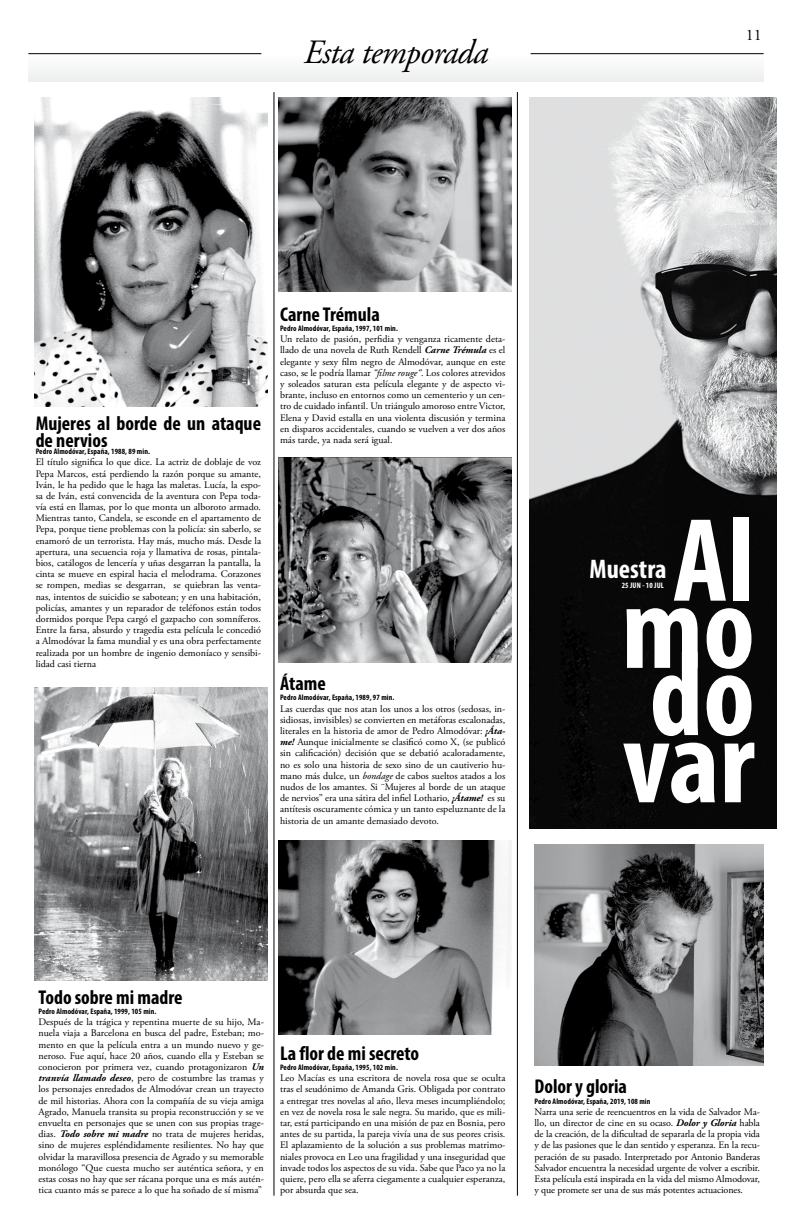
<style>
.page{position:relative;width:792px;height:1224px;background:#fff}
.page>*{position:absolute;margin:0;border:0;box-sizing:border-box;transform-origin:0 0}
.t1{font:700 condensed 120px "Myriad Pro";color:#fff}
.t2{font:italic 34px "Adobe Garamond Pro";letter-spacing:-.02em;color:#000}
.t3{font:700 condensed 27px "Myriad Pro";color:#fff}
.t4{font:700 condensed 20px/17px "Myriad Pro";color:#000}
.t5{font:16px "Adobe Garamond Pro";color:#000}
.t6{font:10px/11.2px "Adobe Garamond Pro";color:#000;text-align:justify}
.t7{font:700 condensed 8px "Myriad Pro";letter-spacing:.01em;color:#000}
.t8{font:700 condensed 8px "Myriad Pro";letter-spacing:.01em;color:#fff}
.s1{font-weight:700;font-style:italic}
.s2{font-style:italic}
</style>
<div class="page">
<div style="left:28px;top:54px;width:736px;height:28px;background:#f6f7f7"></div>
<hr style="left:28px;top:53px;width:233px;height:1px;background:#000">
<hr style="left:531px;top:53px;width:233px;height:1px;background:#000">
<img style="left:529px;top:97px;width:247px;height:732px">
<hr style="left:274px;top:92px;width:1px;height:1104px;background:#000">
<hr style="left:517px;top:92px;width:1px;height:1104px;background:#000">
<img style="left:35px;top:97px;width:233px;height:309px">
<img style="left:279px;top:97px;width:233px;height:194px">
<img style="left:279px;top:458px;width:233px;height:204px">
<img style="left:279px;top:841px;width:233px;height:194px">
<img style="left:535px;top:845px;width:229px;height:220px">
<img style="left:35px;top:687px;width:233px;height:294px">
<h2 class="t2" style="left:304px;top:32px;width:186px">Esta temporada</h2>
<h3 class="t5" style="left:746px;top:25px;width:17px">11</h3>
<h3 class="t4" style="left:36px;top:414px;width:227px">Mujeres al borde de un ataque de nervios</h3>
<p class="t7" style="left:36px;top:446px;width:116px">Pedro Almodóvar, España, 1988, 89 min.</p>
<p class="t6" style="left:36px;top:457px;width:227px">El título significa lo que dice. La actriz de doblaje de voz Pepa Marcos, está perdiendo la razón porque su amante, Iván, le ha pedido que le haga las maletas. Lucía, la espo&shy;sa de Iván, está convencida de la aventura con Pepa toda&shy;vía está en llamas, por lo que monta un alboroto armado.<br>Mientras tanto, Candela, se esconde en el apartamento de Pepa, porque tiene problemas con la policía: sin saberlo, se enamoró de un terrorista. Hay más, mucho más. Desde la apertura, una secuencia roja y llamativa de rosas, pintala&shy;bios, catálogos de lencería y uñas desgarran la pantalla, la cinta se mueve en espiral hacia el melodrama. Corazones se rompen, medias se desgarran, se quiebran las venta&shy;nas, intentos de suicidio se sabotean; y en una habitación, policías, amantes y un reparador de teléfonos están todos dormidos porque Pepa cargó el gazpacho con somníferos.<br>Entre la farsa, absurdo y tragedia esta película le concedió a Almodóvar la fama mundial y es una obra perfectamente realizada por un hombre de ingenio demoníaco y sensibi&shy;lidad casi tierna</p>
<h3 class="t4" style="left:280px;top:305px;width:101px">Carne Trémula</h3>
<p class="t7" style="left:280px;top:323px;width:119px">Pedro Almodóvar, España, 1997, 101 min.</p>
<p class="t6" style="left:280px;top:334px;width:227px">Un relato de pasión, perfidia y venganza ricamente deta&shy;llado de una novela de Ruth Rendell <span class="s1">Carne Trémula</span> es el elegante y sexy film negro de Almodóvar, aunque en este caso, se le podría llamar <span class="s2">“filme rouge“</span>. Los colores atrevidos y soleados saturan esta película elegante y de aspecto vi&shy;brante, incluso en entornos como un cementerio y un cen&shy;tro de cuidado infantil. Un triángulo amoroso entre Victor, Elena y David estalla en una violenta discusión y termina en disparos accidentales, cuando se vuelven a ver dos años más tarde, ya nada será igual.</p>
<h3 class="t4" style="left:280px;top:675px;width:47px">Átame</h3>
<p class="t7" style="left:280px;top:693px;width:116px">Pedro Almodóvar, España, 1989, 97 min.</p>
<p class="t6" style="left:280px;top:703px;width:227px">Las cuerdas que nos atan los unos a los otros (sedosas, in&shy;sidiosas, invisibles) se convierten en metáforas escalonadas, literales en la historia de amor de Pedro Almodóvar: <span class="s1">¡Áta&shy;me!</span> Aunque inicialmente se clasificó como X, (se publicó sin calificación) decisión que se debatió acaloradamente, no es solo una historia de sexo sino de un cautiverio hu&shy;mano más dulce, un <span class="s2">bondage</span> de cabos sueltos atados a los nudos de los amantes. Si ¨Mujeres al borde de un ataque de nervios” era una sátira del infiel Lothario, <span class="s1">¡Átame!</span> es su antítesis oscuramente cómica y un tanto espeluznante de la historia de un amante demasiado devoto.</p>
<h1 class="t1" style="left:673px;top:486px;width:83px">Al</h1>
<h1 class="t1" style="left:622px;top:553px;width:135px">mo</h1>
<h3 class="t3" style="left:589px;top:552px;width:79px">Muestra</h3>
<p class="t8" style="left:622px;top:581px;width:44px">25 JUN - 10 JUL</p>
<h1 class="t1" style="left:649px;top:620px;width:107px">do</h1>
<h1 class="t1" style="left:623px;top:687px;width:134px">var</h1>
<h3 class="t4" style="left:39px;top:988px;width:146px">Todo sobre mi madre</h3>
<p class="t7" style="left:39px;top:1006px;width:119px">Pedro Almodóvar, España, 1999, 105 min.</p>
<p class="t6" style="left:39px;top:1017px;width:227px">Después de la trágica y repentina muerte de su hijo, Ma&shy;nuela viaja a Barcelona en busca del padre, Esteban; mo&shy;mento en que la película entra a un mundo nuevo y ge&shy;neroso. Fue aquí, hace 20 años, cuando ella y Esteban se conocieron por primera vez, cuando protagonizaron <span class="s1">Un tranvía llamado deseo</span>, pero de costumbre las tramas y los personajes enredados de Almodóvar crean un trayecto de mil historias. Ahora con la compañía de su vieja amiga Agrado, Manuela transita su propia reconstrucción y se ve envuelta en personajes que se unen con sus propias trage&shy;dias. <span class="s1">Todo sobre mi madre</span> no trata de mujeres heridas, sino de mujeres espléndidamente resilientes. No hay que olvidar la maravillosa presencia de Agrado y su memorable monólogo “Que cuesta mucho ser auténtica señora, y en estas cosas no hay que ser rácana porque una es más autén&shy;tica cuanto más se parece a lo que ha soñado de sí misma”</p>
<h3 class="t4" style="left:280px;top:1044px;width:141px">La flor de mi secreto</h3>
<p class="t7" style="left:280px;top:1062px;width:119px">Pedro Almodóvar, España, 1995, 102 min.</p>
<p class="t6" style="left:280px;top:1073px;width:227px">Leo Macías es una escritora de novela rosa que se oculta tras el seudónimo de Amanda Gris. Obligada por contrato a entregar tres novelas al año, lleva meses incumpliéndolo; en vez de novela rosa le sale negra. Su marido, que es mili&shy;tar, está participando en una misión de paz en Bosnia, pero antes de su partida, la pareja vivía una de sus peores crisis.<br>El aplazamiento de la solución a sus problemas matrimo&shy;niales provoca en Leo una fragilidad y una inseguridad que invade todos los aspectos de su vida. Sabe que Paco ya no la quiere, pero ella se aferra ciegamente a cualquier esperanza, por absurda que sea.</p>
<h3 class="t4" style="left:535px;top:1078px;width:94px">Dolor y gloria</h3>
<p class="t7" style="left:535px;top:1096px;width:117px">Pedro Almodóvar, España, 2019, 108 min</p>
<p class="t6" style="left:535px;top:1106px;width:227px">Narra una serie de reencuentros en la vida de Salvador Ma&shy;llo, un director de cine en su ocaso. <span class="s1">Dolor y Gloria</span> habla de la creación, de la dificultad de separarla de la propia vida y de las pasiones que le dan sentido y esperanza. En la recu&shy;peración de su pasado. Interpretado por Antonio Banderas Salvador encuentra la necesidad urgente de volver a escribir.<br>Esta película está inspirada en la vida del mismo Almodovar, y que promete ser una de sus más potentes actuaciones.</p>
</div>
